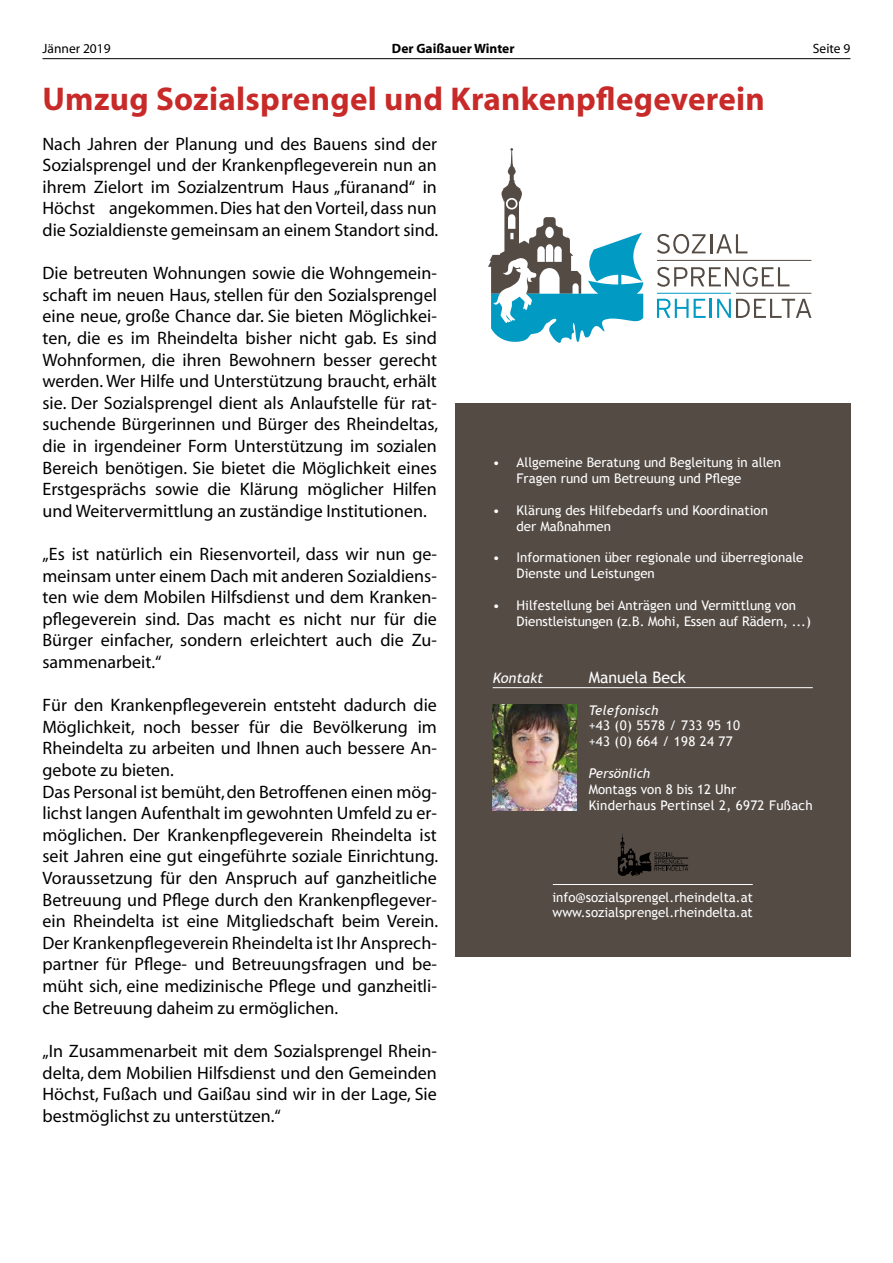
<style>
.page{position:relative;width:893px;height:1263px;background:#fff}
.page>*{position:absolute;margin:0;border:0;box-sizing:border-box;transform-origin:0 0}
.Überschrift_1{font:700 33px "Myriad";letter-spacing:.01em;color:#c72a28}
.Fliesstext_neu{font:18px/21.6px "Myriad";color:#000;text-align:justify}
.t1{font:15.9px "Trebuchet MS";color:#fff}
.t2{font:italic 14.4px "Trebuchet MS";color:#fff}
.t3{font:700 13.5px "Myriad";color:#000}
.t4{font:13.5px "Myriad";color:#000}
.t5{font:13.35px/15.9px "Trebuchet MS";color:#fff}
.t6{font:13.35px/15.9px "Trebuchet MS";letter-spacing:.02em;color:#fff}
.s1{font-style:italic}
</style>
<div class="page">
<hr style="left:43px;top:58px;width:807px;height:1px;background:#000">
<svg style="left:488px;top:148px;width:156px;height:195px"></svg>
<svg style="left:657px;top:234px;width:90px;height:20px"></svg>
<svg style="left:657px;top:267px;width:132px;height:20px"></svg>
<svg style="left:657px;top:299px;width:154px;height:19px"></svg>
<hr style="left:736px;top:293px;width:75px;height:1px;background:#544b45">
<hr style="left:657px;top:260px;width:154px;height:1px;background:#544b45">
<hr style="left:657px;top:293px;width:74px;height:1px;background:#009ac3">
<div style="left:455px;top:403px;width:395px;height:554px;background:#544b45"></div>
<img style="left:493px;top:705px;width:83px;height:105px">
<hr style="left:493px;top:687px;width:320px;height:1px;background:#fff">
<hr style="left:553px;top:884px;width:200px;height:1px;background:#fff">
<svg style="left:617px;top:833px;width:71px;height:43px"></svg>
<p class="t4" style="left:43px;top:41px;width:70px">Jänner 2019</p>
<p class="t3" style="left:392px;top:41px;width:124px">Der Gaißauer Winter</p>
<p class="t4" style="left:813px;top:41px;width:39px">Seite 9</p>
<p class="Überschrift_1" style="left:43px;top:82px;width:724px">Umzug Sozialsprengel und Krankenpflegeverein</p>
<p class="Fliesstext_neu" style="left:43px;top:134px;width:397px">Nach Jahren der Planung und des Bauens sind der Sozialsprengel und der Krankenpflegeverein nun an ihrem Zielort im Sozialzentrum Haus „füranand“ in Höchst angekommen. Dies hat den Vorteil, dass nun die Sozialdienste gemeinsam an einem Standort sind.</p>
<p class="Fliesstext_neu" style="left:43px;top:263px;width:397px">Die betreuten Wohnungen sowie die Wohngemein&shy;schaft im neuen Haus, stellen für den Sozialsprengel eine neue, große Chance dar. Sie bieten Möglichkei&shy;ten, die es im Rheindelta bisher nicht gab. Es sind Wohnformen, die ihren Bewohnern besser gerecht werden. Wer Hilfe und Unterstützung braucht, erhält sie. Der Sozialsprengel dient als Anlaufstelle für rat&shy;suchende Bürgerinnen und Bürger des Rheindeltas, die in irgendeiner Form Unterstützung im sozialen Bereich benötigen. Sie bietet die Möglichkeit eines Erstgesprächs sowie die Klärung möglicher Hilfen und Weitervermittlung an zuständige Institutionen.</p>
<p class="Fliesstext_neu" style="left:43px;top:544px;width:396px">„Es ist natürlich ein Riesenvorteil, dass wir nun ge&shy;meinsam unter einem Dach mit anderen Sozialdiens&shy;ten wie dem Mobilen Hilfsdienst und dem Kranken&shy;pflegeverein sind. Das macht es nicht nur für die Bürger einfacher, sondern erleichtert auch die Zu&shy;sammenarbeit.“</p>
<p class="Fliesstext_neu" style="left:43px;top:695px;width:396px">Für den Krankenpflegeverein entsteht dadurch die Möglichkeit, noch besser für die Bevölkerung im Rheindelta zu arbeiten und Ihnen auch bessere An&shy;gebote zu bieten.</p>
<p class="Fliesstext_neu" style="left:43px;top:782px;width:397px">Das Personal ist bemüht, den Betroffenen einen mög&shy;lichst langen Aufenthalt im gewohnten Umfeld zu er&shy;möglichen. Der Krankenpflegeverein Rheindelta ist seit Jahren eine gut eingeführte soziale Einrichtung.<br>Voraussetzung für den Anspruch auf ganzheitliche Betreuung und Pflege durch den Krankenpflegever&shy;ein Rheindelta ist eine Mitgliedschaft beim Verein.<br>Der Krankenpflegeverein Rheindelta ist Ihr Ansprech&shy;partner für Pflege- und Betreuungsfragen und be&shy;müht sich, eine medizinische Pflege und ganzheitli&shy;che Betreuung daheim zu ermöglichen.</p>
<p class="Fliesstext_neu" style="left:43px;top:1041px;width:396px">„In Zusammenarbeit mit dem Sozialsprengel Rhein&shy;delta, dem Mobilien Hilfsdienst und den Gemeinden Höchst, Fußach und Gaißau sind wir in der Lage, Sie bestmöglichst zu unterstützen.“</p>
<p class="t5" style="left:517px;top:454px;width:266px;text-indent:-24px">• Allgemeine Beratung und Begleitung in allen<br>Fragen rund um Betreuung und Pflege</p>
<p class="t5" style="left:517px;top:502px;width:253px;text-indent:-24px">• Klärung des Hilfebedarfs und Koordination der Maßnahmen</p>
<p class="t5" style="left:517px;top:550px;width:288px;text-indent:-24px">• Informationen über regionale und überregionale<br>Dienste und Leistungen</p>
<p class="t5" style="left:517px;top:598px;width:296px;text-indent:-24px">• Hilfestellung bei Anträgen und Vermittlung von<br>Dienstleistungen (z.B. Mohi, Essen auf Rädern, ...)</p>
<p class="t2" style="left:493px;top:669px;width:52px">Kontakt</p>
<p class="t1" style="left:589px;top:668px;width:99px">Manuela Beck</p>
<p class="t6" style="left:589px;top:702px;width:153px"><span class="s1">Telefonisch<br></span>+43 (0) 5578 / 733 95 10 +43 (0) 664 / 198 24 77</p>
<p class="t6" style="left:589px;top:766px;width:225px"><span class="s1">Persönlich<br></span>Montags von 8 bis 12 Uhr<br>Kinderhaus Pertinsel 2, 6972 Fußach</p>
<p class="t5" style="left:552px;top:889px;width:202px">info@sozialsprengel.rheindelta.at www.sozialsprengel.rheindelta.at</p>
</div>
